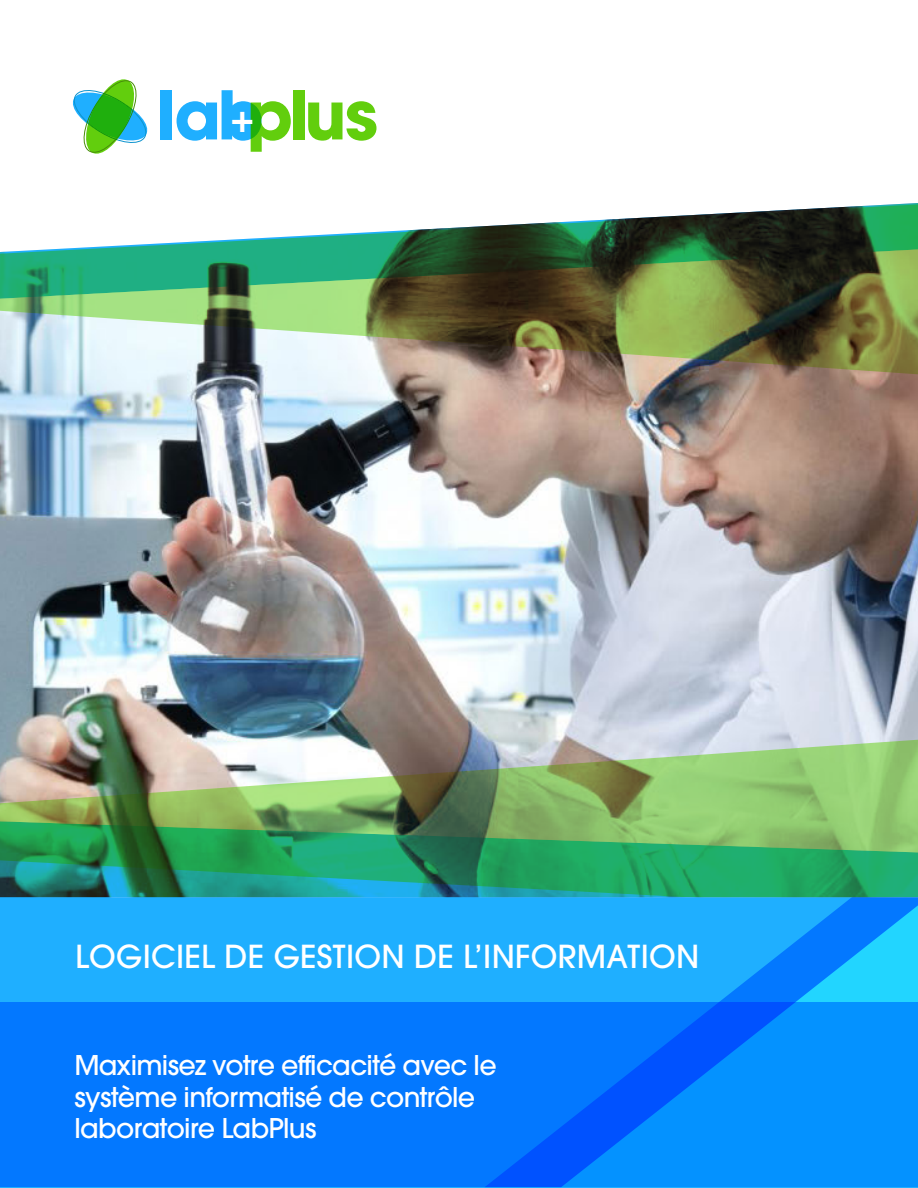
<style>
.page{position:relative;width:918px;height:1188px;background:#fff}
.page>*{position:absolute;margin:0;border:0;box-sizing:border-box;transform-origin:0 0}
.t1{font:500 39.75px "Avant Garde";color:#fff}
.t2{font:500 31.5px "Avant Garde";letter-spacing:.01em;color:#fff}
.t3{font:500 27px/31.5px "Avant Garde";letter-spacing:-.025em;color:#fff}
</style>
<div class="page">
<div style="left:0;top:864px;width:918px;height:324px;background:#1fafff"></div>
<svg style="left:485px;top:897px;width:433px;height:106px"></svg>
<svg style="left:561px;top:905px;width:357px;height:98px"></svg>
<svg style="left:0;top:1003px;width:918px;height:184px;background:#037bff"></svg>
<img style="left:0;top:383px;width:918px;height:348px">
<img style="left:0;top:203px;width:918px;height:180px">
<img style="left:0;top:731px;width:918px;height:166px">
<svg style="left:73px;top:79px;width:74px;height:75px"></svg>
<div style="left:161px;top:90px;width:11px;height:49px;background:#1fafff"></div>
<svg style="left:177px;top:90px;width:114px;height:62px"></svg>
<div style="left:293px;top:90px;width:11px;height:49px;background:#62ce0d"></div>
<svg style="left:308px;top:101px;width:68px;height:40px"></svg>
<h1 class="t1" style="left:230px;top:93px;width:25px">+</h1>
<p class="t2" style="left:75px;top:937px;width:626px">LOGICIEL DE GESTION DE L’INFORMATION</p>
<p class="t3" style="left:74px;top:1050px;width:424px">Maximisez votre efficacité avec le système informatisé de contrôle laboratoire LabPlus</p>
</div>
